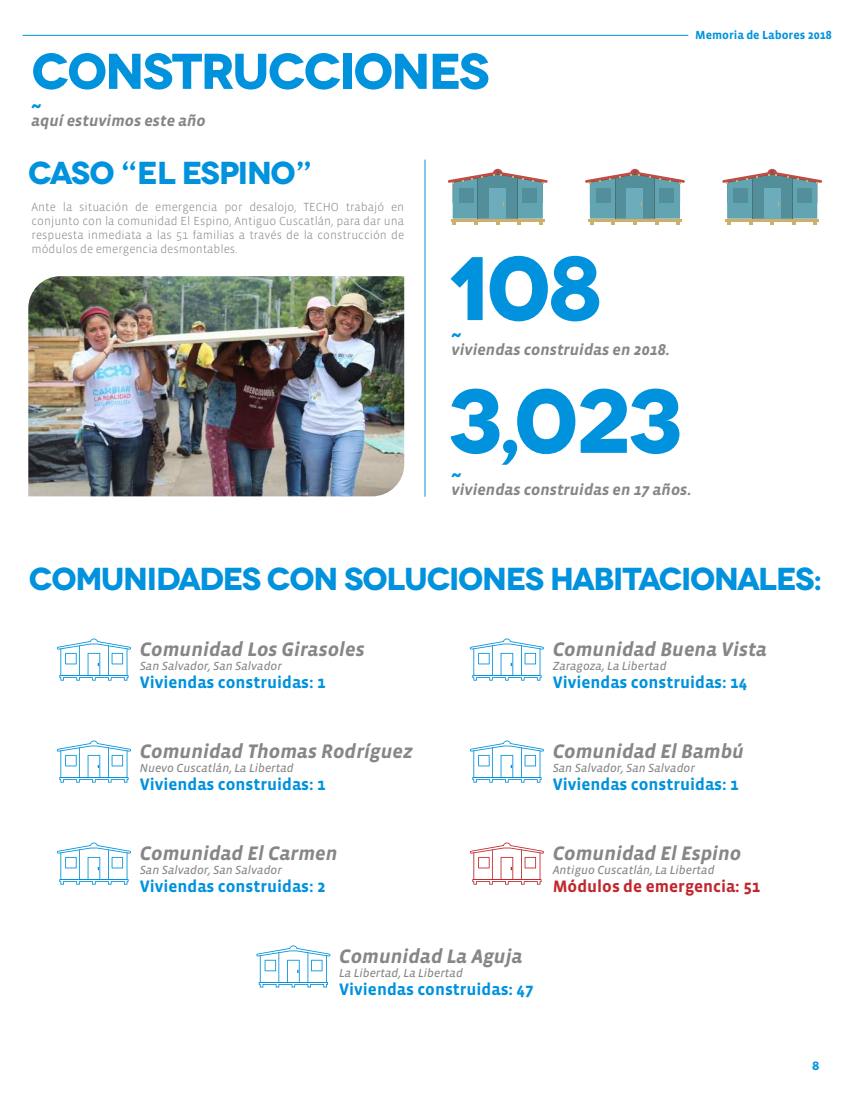
<style>
.page{position:relative;width:850px;height:1100px;background:#fff}
.page>*{position:absolute;margin:0;border:0;box-sizing:border-box;transform-origin:0 0}
.t1{font:700 90px/132.8px "Novecentowide";letter-spacing:-.035em;color:#0092dd}
.t2{font:700 50.2px "Novecentowide";letter-spacing:-.04em;color:#0092dd}
.t3{font:700 31.7px "Novecentowide";letter-spacing:-.045em;color:#0092dd}
.t4{font:italic 700 20px "Vista Sans";color:#868686}
.t5{font:italic 700 20px "Vista Sans";color:#0092dd}
.t6{font:700 17px "Vista Sans";color:#0092dd}
.t7{font:700 17px "Vista Sans";color:#c1272d}
.t8{font:italic 700 16px "Vista Sans";color:#868686}
.t9{font:300 12px/14px "Vista Sans";color:#868686;text-align:justify}
.t10{font:italic 12px "Vista Sans Reg";color:#868686}
.t11{font:700 12px "Vista Sans";color:#0092dd}
.t12{font:700 12px "Novecentowide";color:#0092dd}
</style>
<div class="page">
<hr style="left:23px;top:35px;width:665px;height:1px;background:#0092dd">
<svg style="left:448px;top:169px;width:100px;height:56px"></svg>
<svg style="left:585px;top:169px;width:100px;height:56px"></svg>
<svg style="left:722px;top:169px;width:100px;height:56px"></svg>
<img style="left:28px;top:276px;width:376px;height:220px">
<hr style="left:424px;top:160px;width:2px;height:336px;background:#0092dd">
<svg style="left:57px;top:639px;width:74px;height:42px"></svg>
<svg style="left:470px;top:639px;width:74px;height:42px"></svg>
<svg style="left:57px;top:741px;width:74px;height:42px"></svg>
<svg style="left:57px;top:843px;width:74px;height:42px"></svg>
<svg style="left:470px;top:843px;width:74px;height:42px"></svg>
<svg style="left:256px;top:945px;width:75px;height:43px"></svg>
<svg style="left:470px;top:741px;width:74px;height:42px"></svg>
<h2 class="t2" style="left:31px;top:40px;width:460px">CONSTRUCCIONES</h2>
<h3 class="t5" style="left:31px;top:95px;width:11px">~</h3>
<h3 class="t8" style="left:31px;top:113px;width:176px">aquí estuvimos este año</h3>
<h3 class="t3" style="left:28px;top:153px;width:286px">CASO “EL ESPINO”</h3>
<p class="t9" style="left:32px;top:200px;width:374px">Ante la situación de emergencia por desalojo, TECHO trabajó en conjunto con la comunidad El Espino, Antiguo Cuscatlán, para dar una respuesta inmediata a las 51 familias a través de la construcción de módulos de emergencia desmontables.</p>
<h1 class="t1" style="left:447px;top:223px;width:237px">108<br>3,023</h1>
<h3 class="t5" style="left:452px;top:324px;width:11px">~</h3>
<h3 class="t8" style="left:452px;top:342px;width:220px">viviendas construidas en 2018.</h3>
<p class="t11" style="left:695px;top:29px;width:138px">Memoria de Labores 2018</p>
<h3 class="t5" style="left:452px;top:464px;width:11px">~</h3>
<h3 class="t8" style="left:452px;top:481px;width:241px">viviendas construidas en 17 años.</h3>
<h3 class="t3" style="left:29px;top:559px;width:795px">COMUNIDADES CON SOLUCIONES HABITACIONALES:</h3>
<h3 class="t4" style="left:140px;top:639px;width:227px">Comunidad Los Girasoles</h3>
<p class="t10" style="left:140px;top:660px;width:144px">San Salvador, San Salvador</p>
<h3 class="t6" style="left:140px;top:674px;width:187px">Viviendas construidas: 1</h3>
<h3 class="t4" style="left:140px;top:741px;width:275px">Comunidad Thomas Rodríguez</h3>
<p class="t10" style="left:140px;top:762px;width:156px">Nuevo Cuscatlán, La Libertad</p>
<h3 class="t6" style="left:140px;top:776px;width:187px">Viviendas construidas: 1</h3>
<h3 class="t4" style="left:553px;top:639px;width:216px">Comunidad Buena Vista</h3>
<p class="t10" style="left:553px;top:660px;width:115px">Zaragoza, La Libertad</p>
<h3 class="t6" style="left:553px;top:674px;width:196px">Viviendas construidas: 14</h3>
<h3 class="t4" style="left:553px;top:741px;width:193px">Comunidad El Bambú</h3>
<p class="t10" style="left:553px;top:762px;width:144px">San Salvador, San Salvador</p>
<h3 class="t6" style="left:553px;top:776px;width:187px">Viviendas construidas: 1</h3>
<h3 class="t4" style="left:140px;top:843px;width:199px">Comunidad El Carmen</h3>
<p class="t10" style="left:140px;top:864px;width:144px">San Salvador, San Salvador</p>
<h3 class="t6" style="left:140px;top:878px;width:187px">Viviendas construidas: 2</h3>
<h3 class="t4" style="left:553px;top:843px;width:190px">Comunidad El Espino</h3>
<p class="t10" style="left:553px;top:864px;width:163px">Antiguo Cuscatlán, La Libertad</p>
<h3 class="t7" style="left:553px;top:878px;width:209px">Módulos de emergencia: 51</h3>
<h3 class="t4" style="left:339px;top:946px;width:185px">Comunidad La Aguja</h3>
<p class="t10" style="left:339px;top:967px;width:125px">La Libertad, La Libertad</p>
<h3 class="t6" style="left:339px;top:981px;width:196px">Viviendas construidas: 47</h3>
<p class="t12" style="left:812px;top:1059px;width:9px">8</p>
</div>
